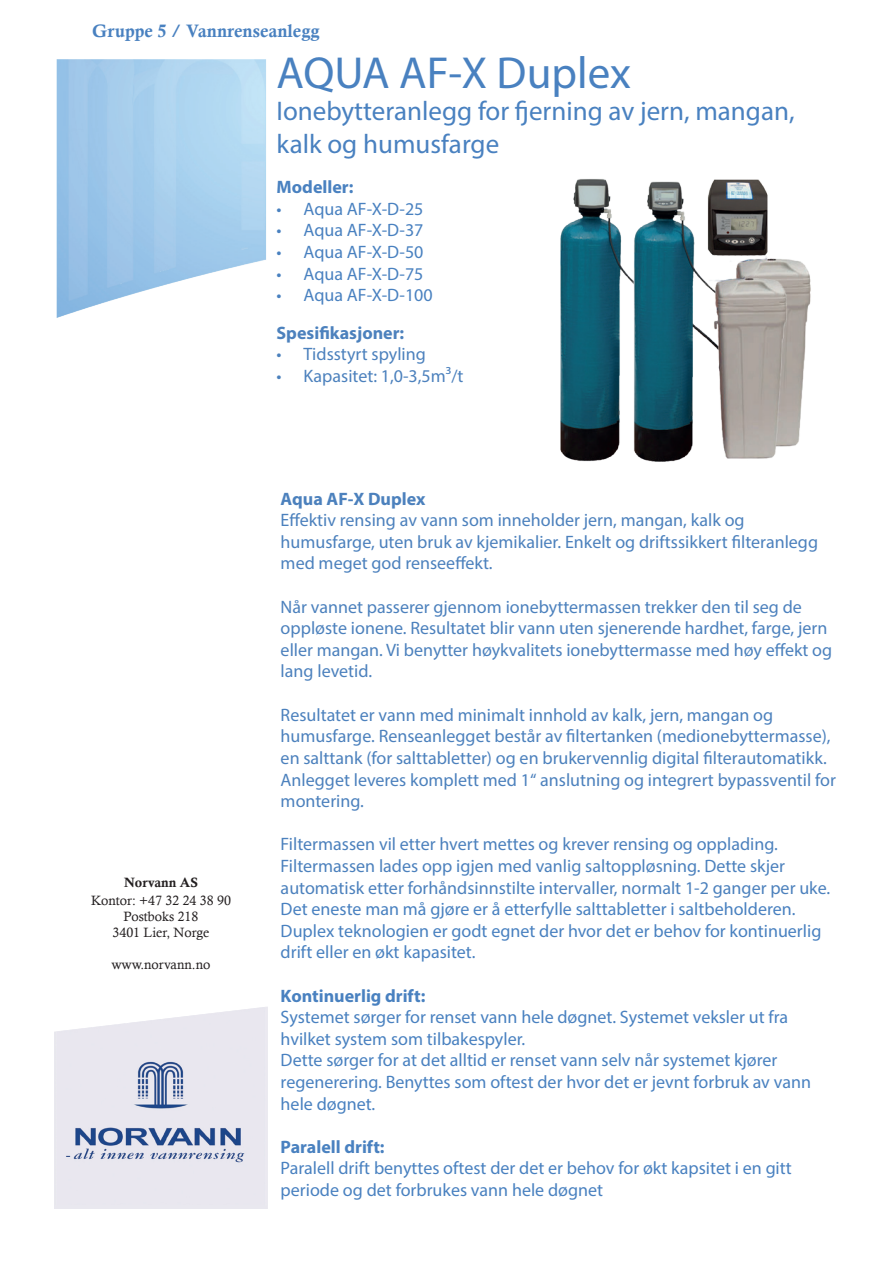
<style>
.page{position:relative;width:893px;height:1263px;background:#fff}
.page>*{position:absolute;margin:0;border:0;box-sizing:border-box;transform-origin:0 0}
.t1{font:45px "Myriad Pro";color:#4981c0}
.t2{font:27px/32.4px "Myriad Pro";color:#4981c0}
.t3{font:18px/21.6px "Myriad Pro";color:#4c81bd}
.t4{font:18px/21.6px "Myriad Pro";color:#4981c0}
.t5{font:700 18px "Myriad Pro";color:#4981c0}
.t6{font:700 18px "Myriad Pro";color:#4c81bd}
.t7{font:18px "Calis MT Bol";color:#4981c0}
.t8{font:13.5px/16.2px "Calisto";color:#231f20;text-align:center}
.t9{font:13.5px "Calis MT Bol";color:#231f20}
</style>
<div class="page">
<img style="left:56px;top:59px;width:210px;height:259px">
<img style="left:54px;top:1007px;width:214px;height:202px">
<img style="left:560px;top:179px;width:251px;height:282px">
<p class="t7" style="left:92px;top:21px;width:229px">Gruppe 5 / Vannrenseanlegg</p>
<h1 class="t1" style="left:277px;top:45px;width:356px">AQUA AF-X Duplex</h1>
<h2 class="t2" style="left:277px;top:94px;width:520px">Ionebytteranlegg for fjerning av jern, mangan, kalk og humusfarge</h2>
<p class="t5" style="left:277px;top:175px;width:78px">Modeller:</p>
<p class="t4" style="left:277px;top:198px;width:148px">• Aqua AF-X-D-25</p>
<p class="t4" style="left:277px;top:219px;width:148px">• Aqua AF-X-D-37</p>
<p class="t4" style="left:277px;top:241px;width:148px">• Aqua AF-X-D-50</p>
<p class="t4" style="left:277px;top:262px;width:148px">• Aqua AF-X-D-75</p>
<p class="t4" style="left:277px;top:284px;width:158px">• Aqua AF-X-D-100</p>
<p class="t9" style="left:124px;top:874px;width:75px">Norvann AS</p>
<p class="t8" style="left:91px;top:892px;width:141px">Kontor: +47 32 24 38 90<br>Postboks 218<br>3401 Lier, Norge</p>
<p class="t8" style="left:111px;top:956px;width:101px">www.norvann.no</p>
<p class="t6" style="left:277px;top:321px;width:129px">Spesifikasjoner:</p>
<p class="t3" style="left:277px;top:343px;width:151px">• Tidsstyrt spyling</p>
<p class="t3" style="left:277px;top:365px;width:188px">• Kapasitet: 1,0-3,5m³/t</p>
<p class="t6" style="left:281px;top:487px;width:146px">Aqua AF-X Duplex</p>
<p class="t3" style="left:281px;top:509px;width:539px">Effektiv rensing av vann som inneholder jern, mangan, kalk og humusfarge, uten bruk av kjemikalier. Enkelt og driftssikkert filteranlegg med meget god renseeffekt.</p>
<p class="t3" style="left:281px;top:595px;width:553px">Når vannet passerer gjennom ionebyttermassen trekker den til seg de oppløste ionene. Resultatet blir vann uten sjenerende hardhet, farge, jern eller mangan. Vi benytter høykvalitets ionebyttermasse med høy effekt og lang levetid.</p>
<p class="t3" style="left:281px;top:703px;width:557px">Resultatet er vann med minimalt innhold av kalk, jern, mangan og humusfarge. Renseanlegget består av filtertanken (medionebyttermasse), en salttank (for salttabletter) og en brukervennlig digital filterautomatikk.<br>Anlegget leveres komplett med 1“ anslutning og integrert bypassventil for montering.</p>
<p class="t3" style="left:281px;top:833px;width:551px">Filtermassen vil etter hvert mettes og krever rensing og opplading.<br>Filtermassen lades opp igjen med vanlig saltoppløsning. Dette skjer automatisk etter forhåndsinnstilte intervaller, normalt 1-2 ganger per uke.</p>
<p class="t4" style="left:281px;top:898px;width:542px">Det eneste man må gjøre er å etterfylle salttabletter i saltbeholderen.<br>Duplex teknologien er godt egnet der hvor det er behov for kontinuerlig drift eller en økt kapasitet.</p>
<p class="t5" style="left:281px;top:984px;width:146px">Kontinuerlig drift:</p>
<p class="t4" style="left:281px;top:1006px;width:532px">Systemet sørger for renset vann hele døgnet. Systemet veksler ut fra hvilket system som tilbakespyler.<br>Dette sørger for at det alltid er renset vann selv når systemet kjører regenerering. Benyttes som oftest der hvor det er jevnt forbruk av vann hele døgnet.</p>
<p class="t5" style="left:281px;top:1135px;width:105px">Paralell drift:</p>
<p class="t4" style="left:281px;top:1157px;width:513px">Paralell drift benyttes oftest der det er behov for økt kapsitet i en gitt periode og det forbrukes vann hele døgnet</p>
</div>
